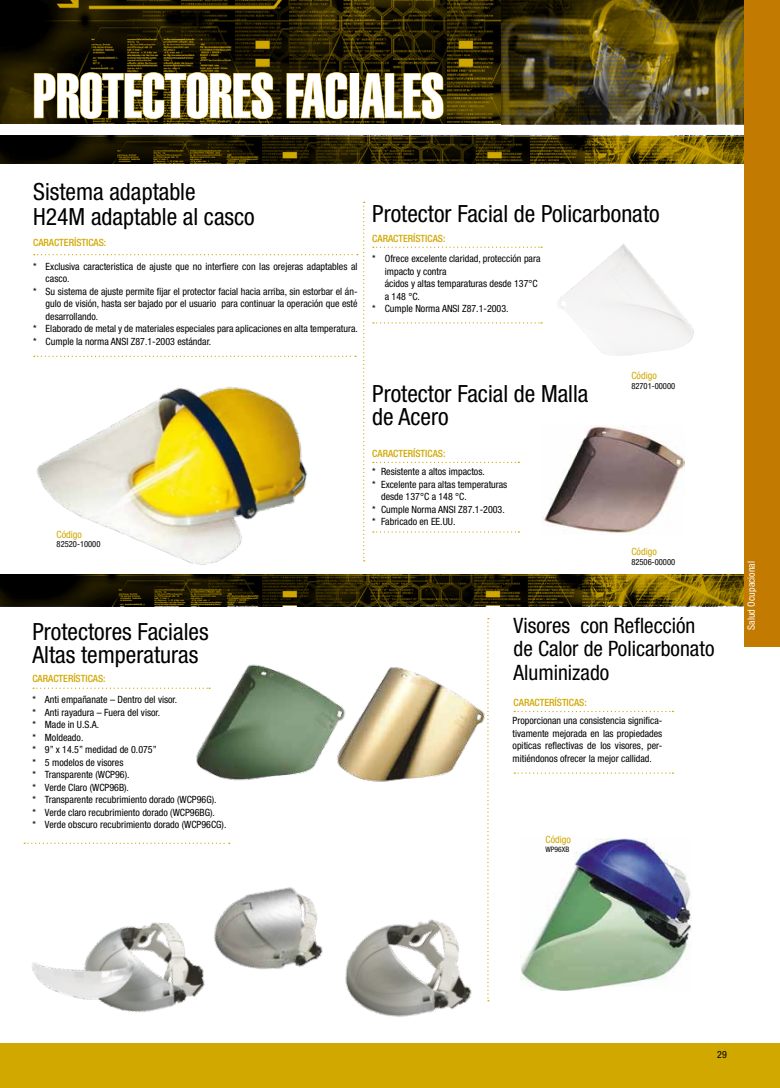
<style>
.page{position:relative;width:780px;height:1088px;background:#fff}
.page>*{position:absolute;margin:0;border:0;box-sizing:border-box;transform-origin:0 0}
.t1{font:62.25px "Helvetica Extra Compressed";color:#fff}
.t2{font:condensed 23.62px/23.1px "Helvetica Neue LT Std";color:#000}
.t3{font:condensed 21.25px/23.1px "Helvetica Neue LT Std";color:#000}
.t4{font:condensed 10px/12.5px "Helvetica Neue LT Std";color:#000}
.t5{font:500 condensed 10px "Helvetica Neue LT Std";color:#d1a800}
.t6{font:condensed 10px "Helvetica Neue LT Std";color:#d1a800}
.t7{font:condensed 10px "Helvetica Neue LT Std";color:#fff}
.t8{font:condensed 8.5px "Helvetica Neue LT Std";color:#000}
.t9{font:condensed 7.5px "Helvetica Neue LT Std";color:#000}
</style>
<div class="page">
<div style="left:0;top:1044px;width:779px;height:44px;background:#d1a800"></div>
<img style="left:14px;top:922px;width:210px;height:122px">
<img style="left:0;top:136px;width:744px;height:27px">
<img style="left:0;top:0;width:744px;height:124px">
<svg style="left:487px;top:618px;width:2px;height:257px"></svg>
<svg style="left:34px;top:202px;width:331px;height:359px"></svg>
<img style="left:34px;top:370px;width:287px;height:195px">
<svg style="left:373px;top:247px;width:169px;height:1px"></svg>
<svg style="left:373px;top:322px;width:169px;height:1px"></svg>
<img style="left:558px;top:243px;width:136px;height:113px">
<svg style="left:373px;top:462px;width:146px;height:1px"></svg>
<svg style="left:373px;top:531px;width:146px;height:2px"></svg>
<img style="left:543px;top:425px;width:141px;height:109px">
<svg style="left:33px;top:687px;width:156px;height:2px"></svg>
<svg style="left:24px;top:842px;width:206px;height:2px"></svg>
<img style="left:0;top:574px;width:744px;height:32px">
<img style="left:191px;top:664px;width:143px;height:117px">
<img style="left:334px;top:663px;width:154px;height:123px">
<img style="left:188px;top:887px;width:126px;height:128px">
<img style="left:314px;top:877px;width:197px;height:167px">
<img style="left:520px;top:838px;width:171px;height:152px">
<svg style="left:514px;top:711px;width:159px;height:1px"></svg>
<svg style="left:514px;top:772px;width:159px;height:2px"></svg>
<svg style="left:34px;top:72px;width:239px;height:47px;background:#433600"></svg>
<svg style="left:286px;top:72px;width:61px;height:47px;background:#3e3100"></svg>
<div style="left:349px;top:73px;width:10px;height:45px;border:1px solid #d1a800"></div>
<svg style="left:360px;top:72px;width:83px;height:47px;background:#4c3d00"></svg>
<img style="left:501px;top:1px;width:279px;height:123px">
<div style="left:744px;top:0;width:35px;height:647px;background:#c37a00"></div>
<h1 class="t1" style="left:33px;top:58px;width:412px">PROTECTORES FACIALES</h1>
<h2 class="t2" style="left:33px;top:178px;width:223px;line-height:25.6px">Sistema adaptable<br>H24M adaptable al casco</h2>
<p class="t5" style="left:33px;top:237px;width:75px">CARACTERÍSTICAS:</p>
<p class="t4" style="left:33px;top:260px;width:326px">* Exclusiva caracteristica de ajuste que no interfiere con las orejeras adaptables al</p>
<p class="t4" style="left:46px;top:272px;width:25px">casco.</p>
<p class="t4" style="left:33px;top:285px;width:326px">* Su sistema de ajuste permite fijar el protector facial hacia arriba, sin estorbar el án-</p>
<p class="t4" style="left:46px;top:297px;width:313px">gulo de visión, hasta ser bajado por el usuario para continuar la operación que esté</p>
<p class="t4" style="left:46px;top:310px;width:54px">desarrollando.</p>
<p class="t4" style="left:33px;top:322px;width:326px">* Elaborado de metal y de materiales especiales para aplicaciones en alta temperatura.</p>
<p class="t4" style="left:33px;top:335px;width:180px">* Cumple la norma ANSI Z87.1-2003 estándar.</p>
<p class="t6" style="left:57px;top:529px;width:27px">Código</p>
<p class="t8" style="left:57px;top:539px;width:45px">82520-10000</p>
<h2 class="t2" style="left:372px;top:202px;width:289px">Protector Facial de Policarbonato</h2>
<p class="t5" style="left:372px;top:233px;width:75px">CARACTERÍSTICAS:</p>
<p class="t4" style="left:372px;top:252px;width:170px">* Ofrece excelente claridad, protección para</p>
<p class="t4" style="left:385px;top:265px;width:63px">impacto y contra</p>
<p class="t4" style="left:385px;top:277px;width:154px">ácidos y altas temparaturas desde 137°C</p>
<p class="t4" style="left:385px;top:290px;width:37px">a 148 °C.</p>
<p class="t4" style="left:372px;top:302px;width:138px">* Cumple Norma ANSI Z87.1-2003.</p>
<h2 class="t2" style="left:372px;top:382px;width:218px">Protector Facial de Malla de Acero</h2>
<p class="t5" style="left:372px;top:448px;width:75px">CARACTERÍSTICAS:</p>
<p class="t4" style="left:372px;top:465px;width:114px">* Resistente a altos impactos.</p>
<p class="t4" style="left:372px;top:478px;width:137px">* Excelente para altas temperaturas</p>
<p class="t4" style="left:381px;top:490px;width:87px">desde 137°C a 148 °C.</p>
<p class="t4" style="left:372px;top:503px;width:134px">* Cumple Norma ANSI Z87.1-2003.</p>
<p class="t4" style="left:372px;top:515px;width:85px">* Fabricado en EE.UU.</p>
<p class="t6" style="left:631px;top:370px;width:27px">Código</p>
<p class="t8" style="left:631px;top:381px;width:45px">82701-00000</p>
<p class="t6" style="left:631px;top:546px;width:27px">Código</p>
<p class="t8" style="left:631px;top:557px;width:45px">82506-00000</p>
<h3 class="t3" style="left:513px;top:614px;width:202px">Visores con Reflección de Calor de Policarbonato<br>Aluminizado</h3>
<p class="t4" style="left:512px;top:714px;width:151px;text-align:justify">Proporcionan una consistencia significa&shy;tivamente mejorada en las propiedades opiticas reflectivas de los visores, per&shy;mitiéndonos ofrecer la mejor callidad.</p>
<h2 class="t2" style="left:32px;top:619px;width:178px">Protectores Faciales<br>Altas temperaturas</h2>
<p class="t4" style="left:32px;top:693px;width:195px">* Anti empañanate – Dentro del visor.<br>* Anti rayadura – Fuera del visor.<br>* Made in U.S.A.<br>* Moldeado.<br>* 9” x 14.5” medidad de 0.075”<br>* 5 modelos de visores<br>* Transparente (WCP96).<br>* Verde Claro (WCP96B).<br>* Transparente recubrimiento dorado (WCP96G).<br>* Verde claro recubrimiento dorado (WCP96BG).<br>* Verde obscuro recubrimiento dorado (WCP96CG).</p>
<p class="t5" style="left:513px;top:697px;width:75px">CARACTERÍSTICAS:</p>
<p class="t5" style="left:32px;top:673px;width:75px">CARACTERÍSTICAS:</p>
<p class="t6" style="left:545px;top:833px;width:27px">Código</p>
<p class="t9" style="left:545px;top:845px;width:25px">WP96XB</p>
<p class="t7" style="left:745px;top:630px;width:70px;rotate:-90deg">Salud Ocupacional</p>
<p class="t4" style="left:717px;top:1047px;width:11px">29</p>
</div>
